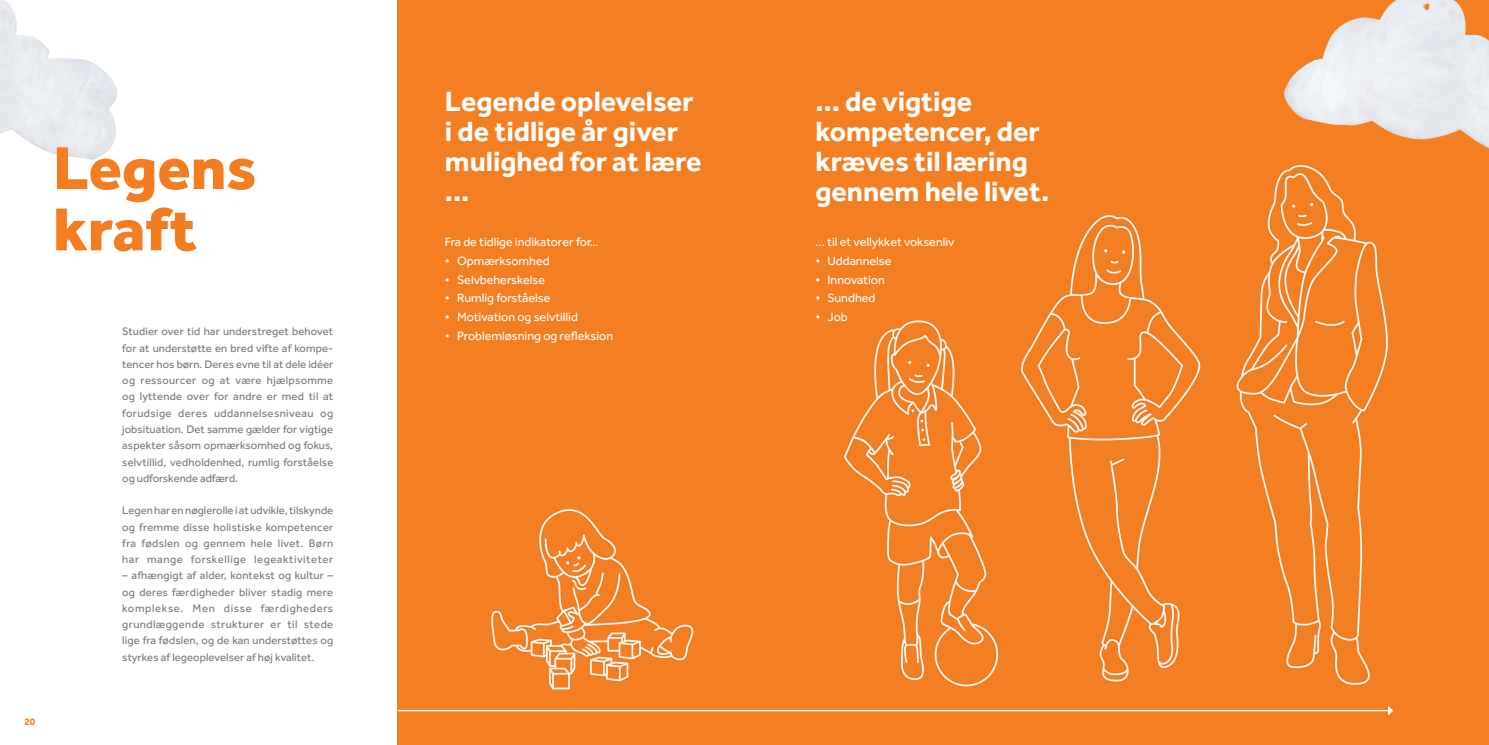
<style>
.page{position:relative;width:1489px;height:745px;background:#fff}
.page>*{position:absolute;margin:0;border:0;box-sizing:border-box;transform-origin:0 0}
.t1{font:800 62.5px/61.2px "Effra";color:#f47d21}
.t2{font:700 28.75px/30px "Effra";color:#fff}
.t3{font:12.5px "Effra";color:#fff}
.t4{font:11.25px/16.2px "Effra";letter-spacing:.015em;color:#767779;text-align:justify}
.t5{font:700 10px "Effra";color:#f47d21}
</style>
<div class="page">
<img style="left:0;top:0;width:118px;height:160px">
<div style="left:398px;top:0;width:1090px;height:744px;background:#f47e22"></div>
<hr style="left:398px;top:709px;width:990px;height:1px;background:#fff">
<svg style="left:1387px;top:705px;width:6px;height:10px"></svg>
<img style="left:1254px;top:0;width:234px;height:173px">
<h1 class="t1" style="left:53px;top:136px;width:205px">Legens kraft</h1>
<p class="t5" style="left:25px;top:715px;width:12px">20</p>
<p class="t4" style="left:122px;top:323px;width:212px">Studier over tid har understreget behovet for at understøtte en bred vifte af kompe&shy;tencer hos børn. Deres evne til at dele idéer og ressourcer og at være hjælpsomme og lyttende over for andre er med til at forudsige deres uddannelsesniveau og jobsituation. Det samme gælder for vigtige aspekter såsom opmærksomhed og fokus, selvtillid, vedholdenhed, rumlig forståelse og udforskende adfærd.</p>
<p class="t4" style="left:122px;top:502px;width:212px">Legen har en nøglerolle i at udvikle, tilskynde og fremme disse holistiske kompetencer fra fødslen og gennem hele livet. Børn har mange forskellige legeaktiviteter</p>
<p class="t4" style="left:122px;top:567px;width:212px">– afhængigt af alder, kontekst og kultur – og deres færdigheder bliver stadig mere komplekse. Men disse færdigheders grundlæggende strukturer er til stede lige fra fødslen, og de kan understøttes og styrkes af legeoplevelser af høj kvalitet.</p>
<h2 class="t2" style="left:445px;top:85px;width:258px">Legende oplevelser i de tidlige år giver mulighed for at lære ...</h2>
<p class="t3" style="left:445px;top:234px;width:156px">Fra de tidlige indikatorer for…</p>
<p class="t3" style="left:445px;top:253px;width:106px">• Opmærksomhed</p>
<p class="t3" style="left:445px;top:272px;width:102px">• Selvbeherskelse</p>
<p class="t3" style="left:445px;top:291px;width:107px">• Rumlig forståelse</p>
<p class="t3" style="left:445px;top:309px;width:134px">• Motivation og selvtillid</p>
<p class="t3" style="left:445px;top:328px;width:170px">• Problemløsning og refleksion</p>
<h2 class="t2" style="left:815px;top:85px;width:235px">… de vigtige kompetencer, der kræves til læring gennem hele livet.</h2>
<p class="t3" style="left:815px;top:234px;width:141px">... til et vellykket voksenliv</p>
<p class="t3" style="left:815px;top:253px;width:78px">• Uddannelse</p>
<p class="t3" style="left:815px;top:272px;width:71px">• Innovation</p>
<p class="t3" style="left:815px;top:291px;width:61px">• Sundhed</p>
<p class="t3" style="left:815px;top:309px;width:34px">• Job</p>
</div>
